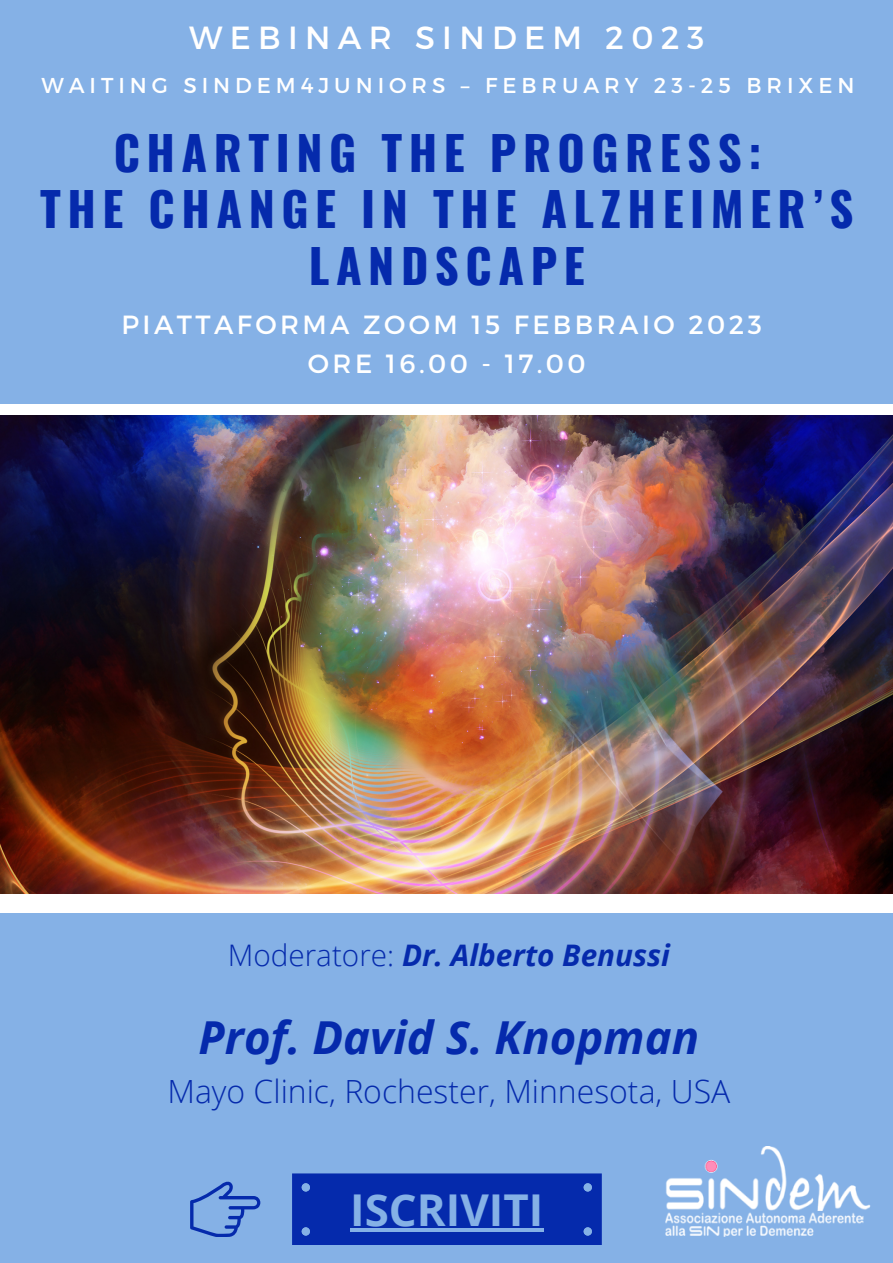
<style>
.page{position:relative;width:893px;height:1263px;background:#85b1e6}
.page>*{position:absolute;margin:0;border:0;box-sizing:border-box;transform-origin:0 0}
.t1{font:700 46.72px/56.2px "Oswald";letter-spacing:.14em;color:#052aac;text-align:center}
.t2{font:italic 700 45.45px "Open Sans";color:#052aac}
.t3{font:700 43.88px "Open Sans";color:#85b1e6}
.t4{font:32.03px "Montserrat";letter-spacing:.23em;color:#fff}
.t5{font:300 31.95px "Open Sans";color:#052aac}
.t6{font:italic 700 29.7px "Open Sans";color:#052aac}
.t7{font:26.25px/39.4px "Montserrat";letter-spacing:.13em;color:#fff;text-align:center}
.t8{font:21.52px "Montserrat";letter-spacing:.23em;color:#fff}
.s1{font-weight:300;font-style:normal}
</style>
<div class="page">
<div style="left:0;top:404px;width:893px;height:508px;background:#fff"></div>
<img style="left:0;top:415px;width:893px;height:478px">
<img style="left:665px;top:1147px;width:206px;height:90px">
<svg style="left:190px;top:1182px;width:70px;height:55px"></svg>
<div style="left:292px;top:1173px;width:309px;height:72px;background:#052aac"></div>
<div style="left:302px;top:1183px;width:8px;height:8px;background:#85b1e6;border-radius:50%"></div>
<div style="left:583px;top:1183px;width:9px;height:8px;background:#85b1e6;border-radius:50%"></div>
<div style="left:583px;top:1227px;width:9px;height:8px;background:#85b1e6;border-radius:50%"></div>
<div style="left:302px;top:1227px;width:8px;height:8px;background:#85b1e6;border-radius:50%"></div>
<hr style="left:350px;top:1228px;width:193px;height:4px;background:#85b1e6">
<p class="t4" style="left:189px;top:17px;width:517px">WEBINAR SINDEM 2023</p>
<p class="t8" style="left:42px;top:71px;width:814px">WAITING SINDEM4JUNIORS – FEBRUARY 23-25 BRIXEN</p>
<p class="t1" style="left:40px;top:123px;width:814px">CHARTING THE PROGRESS:<br>THE CHANGE IN THE ALZHEIMER’S<br>LANDSCAPE</p>
<p class="t7" style="left:122px;top:303px;width:642px">PIATTAFORMA ZOOM 15 FEBBRAIO 2023<br>ORE 16.00 - 17.00</p>
<p class="t6" style="left:228px;top:934px;width:444px"><span class="s1">Moderatore:</span> Dr. Alberto Benussi</p>
<p class="t2" style="left:198px;top:1006px;width:502px">Prof. David S. Knopman</p>
<p class="t5" style="left:167px;top:1069px;width:564px">Mayo Clinic, Rochester, Minnesota, USA</p>
<p class="t3" style="left:350px;top:1179px;width:195px">ISCRIVITI</p>
</div>
